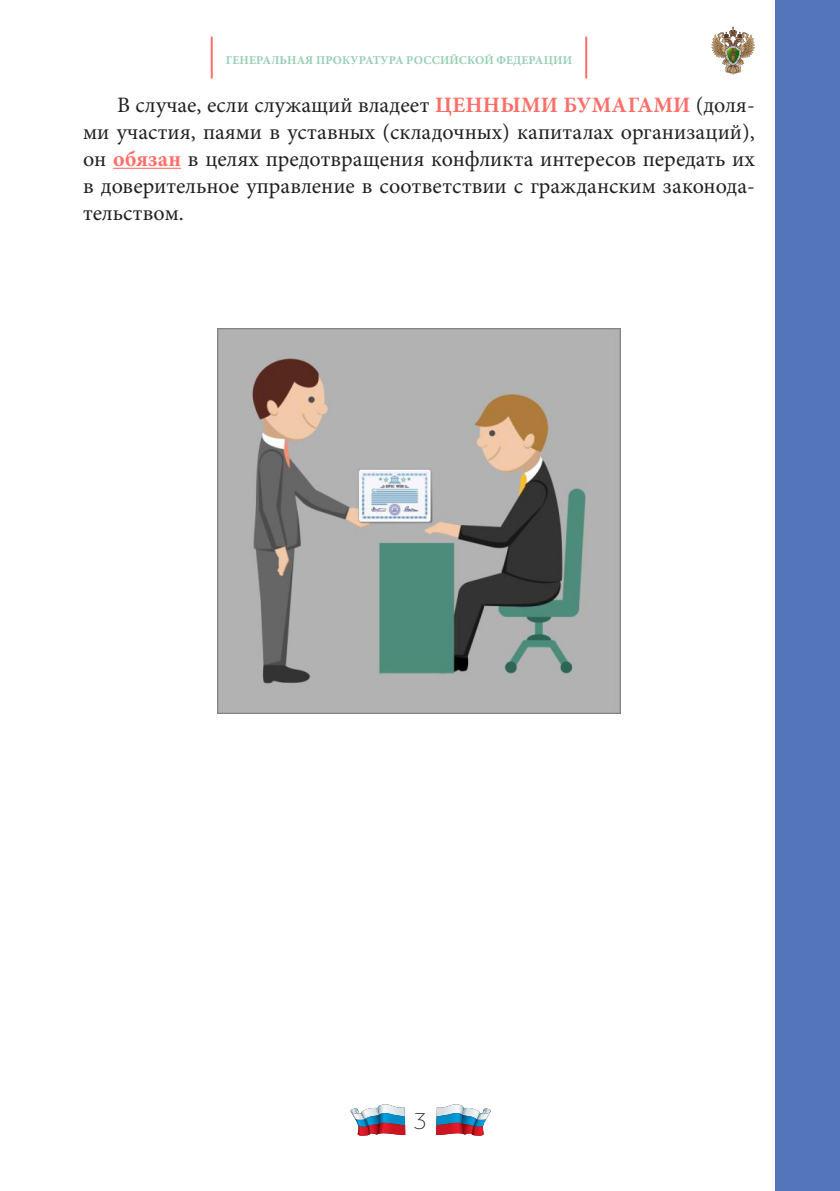
<style>
.page{position:relative;width:840px;height:1191px;background:#fff}
.page>*{position:absolute;margin:0;border:0;box-sizing:border-box;transform-origin:0 0}
.t1{font:100 24px "PF Bague Sans Pro";color:#231f20}
.t2{font:22px/27px "Minion Pro";color:#231f20;text-align:justify}
.t3{font:700 12px "Minion Pro";letter-spacing:.01em;color:#96ceb4}
.s1{font-weight:700;color:#ff6f69}
</style>
<div class="page">
<hr style="left:211px;top:37px;width:2px;height:42px;background:#ff6f69">
<hr style="left:585px;top:37px;width:2px;height:42px;background:#ff6f69">
<svg style="left:711px;top:27px;width:43px;height:47px"></svg>
<svg style="left:436px;top:1104px;width:55px;height:32px"></svg>
<svg style="left:350px;top:1104px;width:55px;height:32px"></svg>
<div style="left:774px;top:0;width:65px;height:1191px;background:#5376ba"></div>
<hr style="left:113px;top:168px;width:68px;height:1px;background:#ff6f69">
<img style="left:217px;top:329px;width:403px;height:384px">
<p class="t3" style="left:226px;top:52px;width:347px">ГЕНЕРАЛЬНАЯ ПРОКУРАТУРА РОССИЙСКОЙ ФЕДЕРАЦИИ</p>
<p class="t2" style="left:83px;top:92px;width:672px;text-indent:34px">В случае, если служащий владеет <span class="s1">ЦЕННЫМИ БУМАГАМИ</span> (доля&shy;ми участия, паями в уставных (складочных) капиталах организаций), он <span class="s1">обязан</span> в целях предотвращения конфликта интересов передать их в доверительное управление в соответствии с гражданским законода&shy;тельством.</p>
<p class="t1" style="left:414px;top:1107px;width:14px">3</p>
</div>
